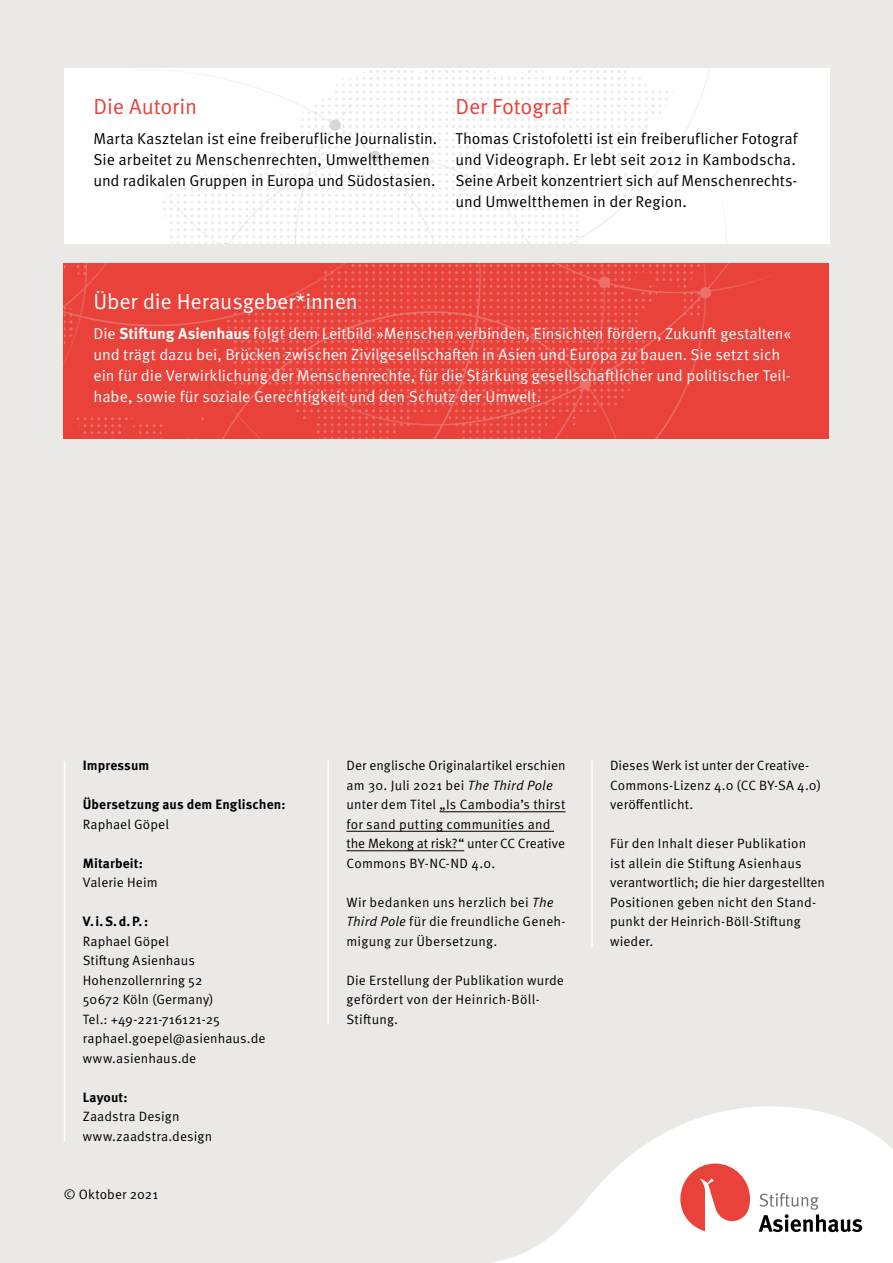
<style>
.page{position:relative;width:893px;height:1263px;background:#eae9e6}
.page>*{position:absolute;margin:0;border:0;box-sizing:border-box;transform-origin:0 0}
.t1{font:21.75px "Meta OT";letter-spacing:-.01em;color:#fff}
.t2{font:21.75px "Meta OT";letter-spacing:-.005em;color:#e8423b}
.t3{font:15.75px/21px "Meta OT";letter-spacing:-.005em;color:#fff}
.t4{font:15.75px/21px "Meta OT";letter-spacing:-.005em;color:#000}
.t5{font:13.5px/19.5px "Meta OT";letter-spacing:.01em;color:#000}
.t6{font:700 13.5px "Meta OT";letter-spacing:.01em;color:#000}
.s1{font-weight:700}
.s2{font-style:italic}
</style>
<div class="page">
<svg style="left:492px;top:1106px;width:401px;height:157px;fill:#fff"></svg>
<svg style="left:759px;top:1193px;width:103px;height:39px;background:#c7c7c7"></svg>
<svg style="left:680px;top:1163px;width:70px;height:68px;background:#f08681"></svg>
<hr style="left:591px;top:761px;width:2px;height:186px;background:#fff">
<hr style="left:327px;top:761px;width:2px;height:264px;background:#fff">
<hr style="left:64px;top:761px;width:1px;height:381px;background:#fff">
<hr style="left:439px;top:811px;width:127px;height:1px;background:#000">
<hr style="left:346px;top:831px;width:208px;height:1px;background:#000">
<hr style="left:346px;top:850px;width:118px;height:1px;background:#000">
<div style="left:64px;top:263px;width:765px;height:176px;background:#e8423b"></div>
<div style="left:64px;top:68px;width:765px;height:176px;background:#fff"></div>
<svg style="left:163px;top:70px;width:512px;height:174px"></svg>
<div style="left:330px;top:119px;width:11px;height:12px;background:#d6d7d7;border-radius:50%"></div>
<svg style="left:481px;top:263px;width:286px;height:176px"></svg>
<svg style="left:64px;top:263px;width:417px;height:176px"></svg>
<h1 class="t2" style="left:94px;top:94px;width:105px">Die Autorin</h1>
<p class="t4" style="left:94px;top:128px;width:345px">Marta Kasztelan ist eine freiberufliche Journalistin.<br>Sie arbeitet zu Menschenrechten, Umweltthemen und radikalen Gruppen in Europa und Südostasien.</p>
<h1 class="t2" style="left:455px;top:94px;width:115px">Der Fotograf</h1>
<p class="t4" style="left:455px;top:128px;width:344px;text-align:justify">Thomas Cristofoletti ist ein freiberuflicher Fotograf und Videograph. Er lebt seit 2012 in Kambodscha.<br>Seine Arbeit konzentriert sich auf Menschenrechts&shy;und Umweltthemen in der Region.</p>
<h1 class="t1" style="left:94px;top:289px;width:266px">Über die Herausgeber*innen</h1>
<p class="t3" style="left:94px;top:323px;width:699px">Die <span class="s1">Stiftung Asienhaus</span> folgt dem Leitbild »Menschen verbinden, Einsichten fördern, Zukunft gestalten« und trägt dazu bei, Brücken zwischen Zivilgesellschaften in Asien und Europa zu bauen. Sie setzt sich ein für die Verwirklichung der Menschenrechte, für die Stärkung gesellschaftlicher und politischer Teil&shy;habe, sowie für soziale Gerechtigkeit und den Schutz der Umwelt.</p>
<p class="t6" style="left:83px;top:757px;width:68px">Impressum</p>
<p class="t6" style="left:83px;top:796px;width:204px">Übersetzung aus dem Englischen:</p>
<p class="t5" style="left:83px;top:814px;width:88px">Raphael Göpel</p>
<p class="t6" style="left:83px;top:854px;width:61px">Mitarbeit:</p>
<p class="t5" style="left:83px;top:873px;width:76px">Valerie Heim</p>
<p class="t6" style="left:83px;top:913px;width:67px">V.i.S.d.P.:</p>
<p class="t5" style="left:83px;top:931px;width:184px">Raphael Göpel<br>Stiftung Asienhaus<br>Hohenzollernring 52<br>50672 Köln (Germany)<br>Tel.: +49-221-716121-25 raphael.goepel@asienhaus.de www.asienhaus.de</p>
<p class="t6" style="left:83px;top:1088px;width:46px">Layout:</p>
<p class="t5" style="left:83px;top:1107px;width:131px">Zaadstra Design www.zaadstra.design</p>
<p class="t5" style="left:64px;top:1185px;width:96px">© Oktober 2021</p>
<p class="t5" style="left:346px;top:756px;width:221px">Der englische Originalartikel erschien am 30. Juli 2021 bei <span class="s2">The Third Pole </span>unter dem Titel „Is Cambodia’s thirst for sand putting communities and the Mekong at risk?“ unter CC Creative Commons BY-NC-ND 4.0.</p>
<p class="t5" style="left:346px;top:892px;width:221px">Wir bedanken uns herzlich bei <span class="s2">The<br>Third Pole</span> für die freundliche Geneh&shy;migung zur Übersetzung.</p>
<p class="t5" style="left:346px;top:970px;width:219px">Die Erstellung der Publikation wurde gefördert von der Heinrich-Böll-<br>Stiftung.</p>
<p class="t5" style="left:610px;top:756px;width:212px">Dieses Werk ist unter der Creative-<br>Commons-Lizenz 4.0 (CC BY-SA 4.0) veröffentlicht.</p>
<p class="t5" style="left:610px;top:834px;width:216px">Für den Inhalt dieser Publikation<br>ist allein die Stiftung Asienhaus verantwortlich; die hier dargestellten<br>Positionen geben nicht den Stand&shy;punkt der Heinrich-Böll-Stiftung wieder.</p>
</div>
